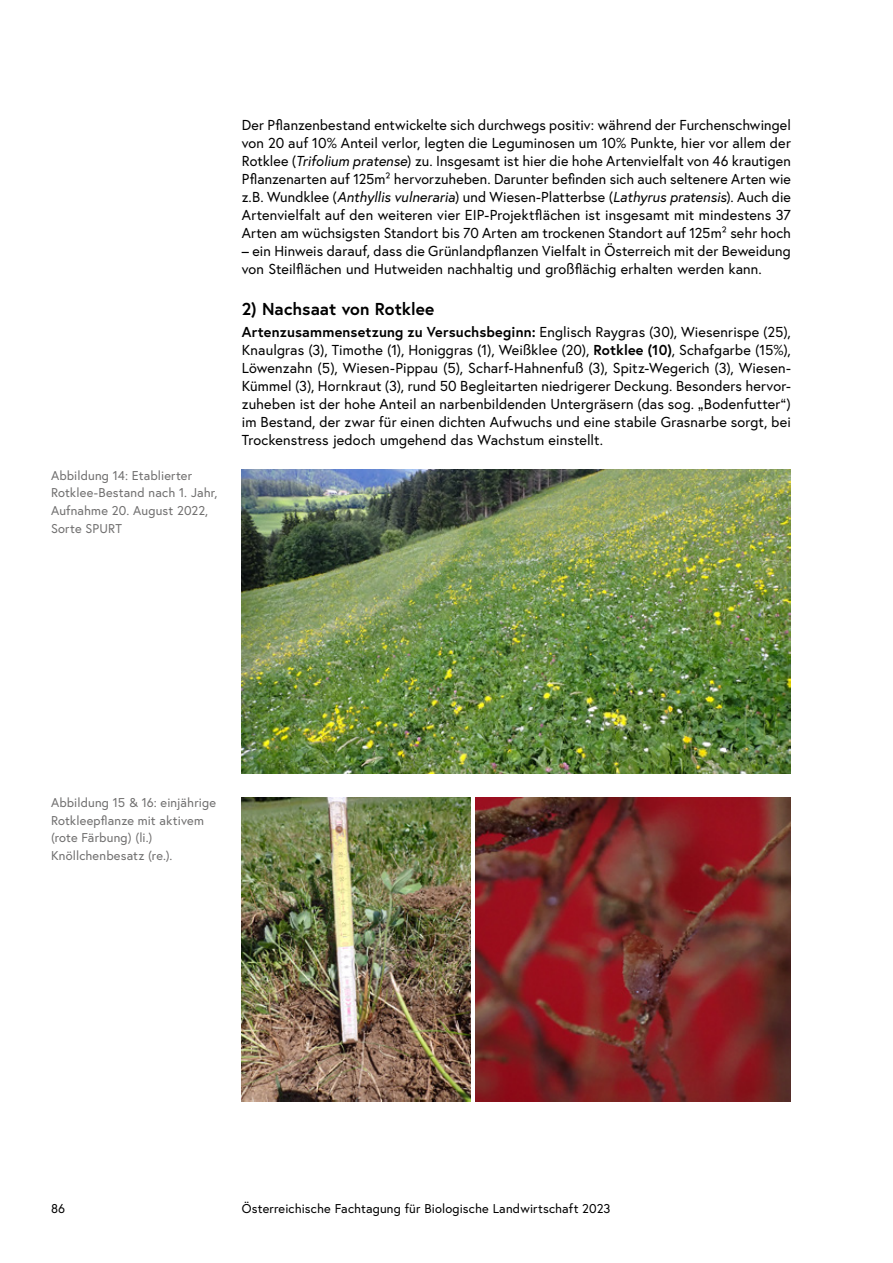
<style>
.page{position:relative;width:893px;height:1263px;background:#fff}
.page>*{position:absolute;margin:0;border:0;box-sizing:border-box;transform-origin:0 0}
.t1{font:700 17.25px "Europa Austria";color:#000}
.t2{font:14.4px/18px "Europa Austria";letter-spacing:.005em;color:#000;text-align:justify}
.t3{font:12.75px/17.5px "Europa Austria";letter-spacing:.015em;color:#706f6f}
.t4{font:12.75px "Europa Austria";letter-spacing:.015em;color:#000}
.s1{font-style:italic}
.s2{font-weight:700}
</style>
<div class="page">
<img style="left:242px;top:470px;width:549px;height:304px">
<img style="left:242px;top:797px;width:228px;height:305px">
<img style="left:476px;top:797px;width:315px;height:305px">
<p class="t3" style="left:51px;top:466px;width:168px">Abbildung 14: Etablierter<br>Rotklee-Bestand nach 1. Jahr,<br>Aufnahme 20. August 2022,<br>Sorte SPURT</p>
<p class="t2" style="left:242px;top:116px;width:551px">Der Pflanzenbestand entwickelte sich durchwegs positiv: während der Furchenschwingel von 20 auf 10% Anteil verlor, legten die Leguminosen um 10% Punkte, hier vor allem der Rotklee (<span class="s1">Trifolium pratense</span>) zu. Insgesamt ist hier die hohe Artenvielfalt von 46 krautigen Pflanzenarten auf 125m² hervorzuheben. Darunter befinden sich auch seltenere Arten wie z.B. Wundklee (<span class="s1">Anthyllis vulneraria</span>) und Wiesen-Platterbse (<span class="s1">Lathyrus pratensis</span>). Auch die Artenvielfalt auf den weiteren vier EIP-Projektflächen ist insgesamt mit mindestens 37<br>Arten am wüchsigsten Standort bis 70 Arten am trockenen Standort auf 125m² sehr hoch</p>
<p class="t2" style="left:242px;top:242px;width:550px">– ein Hinweis darauf, dass die Grünlandpflanzen Vielfalt in Österreich mit der Beweidung von Steilflächen und Hutweiden nachhaltig und großflächig erhalten werden kann.</p>
<p class="t1" style="left:242px;top:297px;width:194px">2) Nachsaat von Rotklee</p>
<p class="t2" style="left:242px;top:323px;width:551px"><span class="s2">Artenzusammensetzung zu Versuchsbeginn:</span> Englisch Raygras (30), Wiesenrispe (25), Knaulgras (3), Timothe (1), Honiggras (1), Weißklee (20), <span class="s2">Rotklee (10)</span>, Schafgarbe (15%), Löwenzahn (5), Wiesen-Pippau (5), Scharf-Hahnenfuß (3), Spitz-Wegerich (3), Wiesen-Kümmel (3), Hornkraut (3), rund 50 Begleitarten niedrigerer Deckung. Besonders hervor&shy;zuheben ist der hohe Anteil an narbenbildenden Untergräsern (das sog. „Bodenfutter“) im Bestand, der zwar für einen dichten Aufwuchs und eine stabile Grasnarbe sorgt, bei Trockenstress jedoch umgehend das Wachstum einstellt.</p>
<p class="t3" style="left:51px;top:794px;width:167px">Abbildung 15 &amp; 16: einjährige<br>Rotkleepflanze mit aktivem (rote Färbung) (li.)<br>Knöllchenbesatz (re.).</p>
<p class="t4" style="left:51px;top:1200px;width:16px">86</p>
<p class="t4" style="left:242px;top:1200px;width:370px">Österreichische Fachtagung für Biologische Landwirtschaft 2023</p>
</div>
